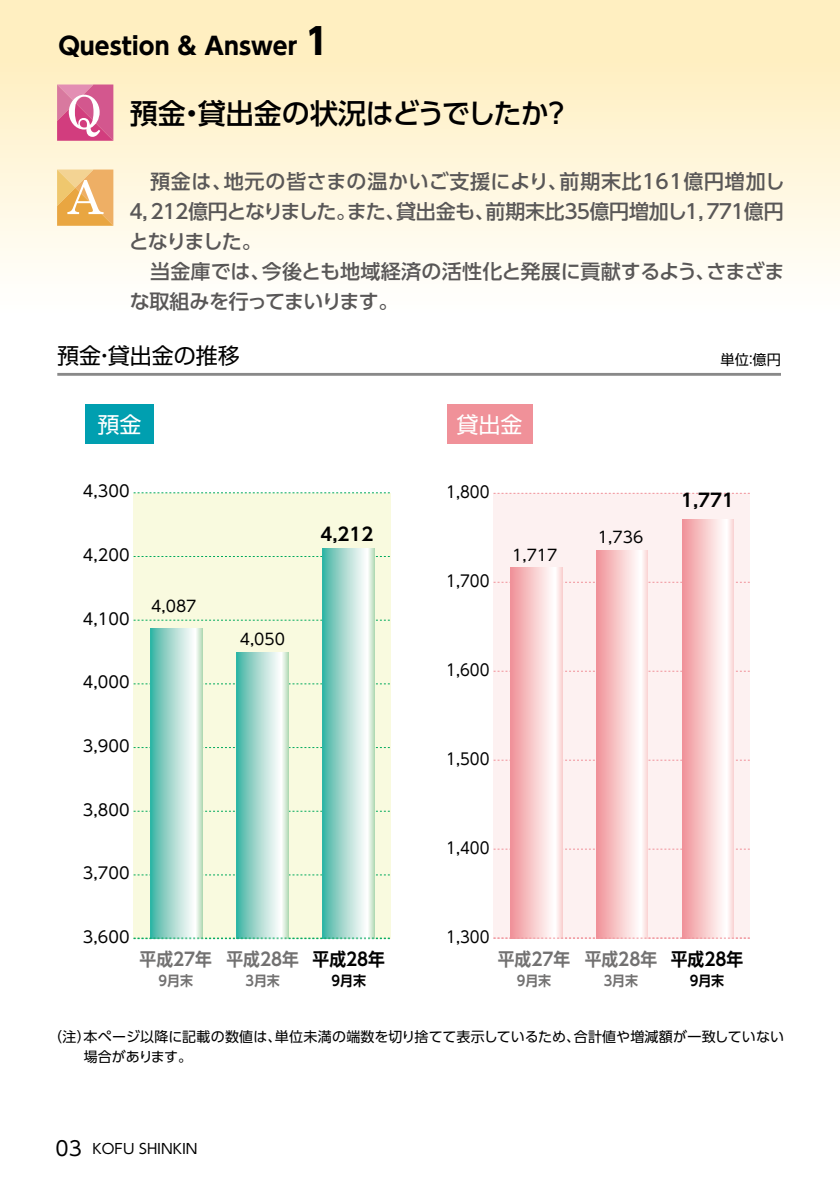
<style>
.page{position:relative;width:840px;height:1191px;background:#fff}
.page>*{position:absolute;margin:0;border:0;box-sizing:border-box;transform-origin:0 0}
.t1{font:500 28px "UD Shin Go Pro";letter-spacing:-.01em;color:#000}
.t2{font:700 24px "UD Shin Go NT Pro";color:#000}
.t3{font:22px "Shin Go Pro";color:#000}
.t4{font:22px "Shin Go Pro";color:#fff}
.t5{font:500 20px/30px "UD Shin Go Pro";letter-spacing:-.015em;color:#595757}
.t6{font:700 18px "UD Shin Go Pro De";color:#727171;scale:.93 1}
.t7{font:700 18px "UD Shin Go Pro De";color:#000;scale:.93 1}
.t8{font:700 18px "UD Shin Go Pro De";color:#000}
.t9{font:16px "UD Shin Go Pro";color:#000}
.t10{font:16px "UD Shin Go Pro";color:#000;scale:.93 1}
.t11{font:15.6px "UD Shin Go Pro";color:#000}
.t12{font:14.2px "Shin Go Pro";color:#000}
.t13{font:14px/20px "UD Shin Go Pro";color:#000}
.t14{font:700 14px "UD Shin Go Pro De";letter-spacing:-.005em;color:#727171;scale:.93 1}
.t15{font:700 14px "UD Shin Go Pro De";letter-spacing:-.005em;color:#000;scale:.93 1}
.s1{font-size:36px}
.s2{font-size:20px}
</style>
<div class="page">
<div style="left:493px;top:493px;width:256px;height:445px;background:#fdf1f1"></div>
<div style="left:0;top:0;width:839px;height:380px;background:linear-gradient(to bottom,#ffedb9,#fff)"></div>
<hr style="left:57px;top:373px;width:723px;height:3px;background:#898989">
<div style="left:85px;top:404px;width:68px;height:40px;background:#009fb0"></div>
<div style="left:447px;top:404px;width:85px;height:40px;background:#f09199"></div>
<div style="left:133px;top:493px;width:258px;height:445px;background:#f9fadf"></div>
<svg style="left:133px;top:874px;width:257px;height:1px"></svg>
<svg style="left:133px;top:810px;width:257px;height:1px"></svg>
<svg style="left:133px;top:747px;width:257px;height:1px"></svg>
<svg style="left:133px;top:683px;width:257px;height:1px"></svg>
<svg style="left:133px;top:619px;width:257px;height:1px"></svg>
<svg style="left:133px;top:556px;width:257px;height:1px"></svg>
<svg style="left:133px;top:492px;width:257px;height:1px"></svg>
<svg style="left:151px;top:628px;width:51px;height:309px"></svg>
<svg style="left:237px;top:652px;width:51px;height:285px"></svg>
<svg style="left:323px;top:549px;width:51px;height:388px"></svg>
<svg style="left:493px;top:848px;width:257px;height:1px"></svg>
<svg style="left:493px;top:759px;width:257px;height:1px"></svg>
<svg style="left:493px;top:670px;width:257px;height:1px"></svg>
<svg style="left:493px;top:582px;width:257px;height:1px"></svg>
<svg style="left:493px;top:493px;width:257px;height:1px"></svg>
<svg style="left:510px;top:567px;width:52px;height:370px"></svg>
<svg style="left:596px;top:550px;width:51px;height:387px"></svg>
<svg style="left:681px;top:519px;width:52px;height:418px"></svg>
<svg style="left:57px;top:84px;width:56px;height:57px"></svg>
<svg style="left:57px;top:169px;width:56px;height:57px"></svg>
<svg style="left:493px;top:937px;width:257px;height:1px"></svg>
<svg style="left:133px;top:937px;width:258px;height:2px"></svg>
<p class="t2" style="left:58px;top:27px;width:272px">Question &amp; Answer <span class="s1">1</span></p>
<h1 class="t1" style="left:130px;top:91px;width:442px">預金・貸出金の状況はどうでしたか？</h1>
<p class="t5" style="left:126px;top:165px;width:660px;text-indent:24px">預金は、地元の皆さまの温かいご支援により、前期末比１６1億円増加し<br>４，２１２億円となりました。また、貸出金も、前期末比３５億円増加し１，７７１億円となりました。<br>　当金庫では、今後とも地域経済の活性化と発展に貢献するよう、さまざまな取組みを行ってまいります。</p>
<p class="t3" style="left:57px;top:337px;width:184px">預金・貸出金の推移</p>
<p class="t12" style="left:720px;top:348px;width:62px">単位：億円</p>
<p class="t4" style="left:97px;top:406px;width:45px">預金</p>
<p class="t4" style="left:456px;top:407px;width:67px">貸出金</p>
<p class="t9" style="left:83px;top:478px;width:48px">4,300</p>
<p class="t9" style="left:83px;top:542px;width:48px">4,200</p>
<p class="t9" style="left:83px;top:605px;width:48px">4,100</p>
<p class="t9" style="left:83px;top:669px;width:48px">4,000</p>
<p class="t9" style="left:83px;top:733px;width:48px">3,900</p>
<p class="t9" style="left:83px;top:796px;width:48px">3,800</p>
<p class="t11" style="left:151px;top:593px;width:47px">4,087</p>
<p class="t11" style="left:240px;top:626px;width:47px">4,050</p>
<p class="t8" style="left:320px;top:519px;width:54px">4,212</p>
<p class="t9" style="left:83px;top:860px;width:48px">3,700</p>
<p class="t9" style="left:83px;top:924px;width:48px">3,600</p>
<p class="t6" style="left:140px;top:944px;width:79px">平成27年</p>
<p class="t14" style="left:158px;top:969px;width:39px">9月末</p>
<p class="t6" style="left:226px;top:944px;width:79px">平成28年</p>
<p class="t14" style="left:245px;top:969px;width:39px">3月末</p>
<p class="t7" style="left:312px;top:944px;width:79px">平成28年</p>
<p class="t15" style="left:331px;top:969px;width:39px">9月末</p>
<p class="t10" style="left:446px;top:479px;width:48px">1,800</p>
<p class="t10" style="left:446px;top:568px;width:48px">1,700</p>
<p class="t11" style="left:512px;top:542px;width:47px">1,717</p>
<p class="t10" style="left:446px;top:656px;width:48px">1,600</p>
<p class="t10" style="left:446px;top:745px;width:48px">1,500</p>
<p class="t11" style="left:597px;top:524px;width:47px">1,736</p>
<p class="t8" style="left:680px;top:485px;width:54px">1,771</p>
<p class="t10" style="left:446px;top:834px;width:48px">1,400</p>
<p class="t10" style="left:446px;top:923px;width:48px">1,300</p>
<p class="t6" style="left:497px;top:944px;width:79px">平成27年</p>
<p class="t14" style="left:516px;top:969px;width:39px">9月末</p>
<p class="t6" style="left:584px;top:944px;width:79px">平成28年</p>
<p class="t14" style="left:603px;top:969px;width:39px">3月末</p>
<p class="t7" style="left:670px;top:944px;width:79px">平成28年</p>
<p class="t15" style="left:689px;top:969px;width:39px">9月末</p>
<p class="t13" style="left:84px;top:1025px;width:701px;text-indent:-35px">（注）本ページ以降に記載の数値は、単位未満の端数を切り捨てて表示しているため、合計値や増減額が一致していない場合があります。</p>
<p class="t13" style="left:56px;top:1138px;width:143px"><span class="s2">03</span> KOFU SHINKIN</p>
</div>
